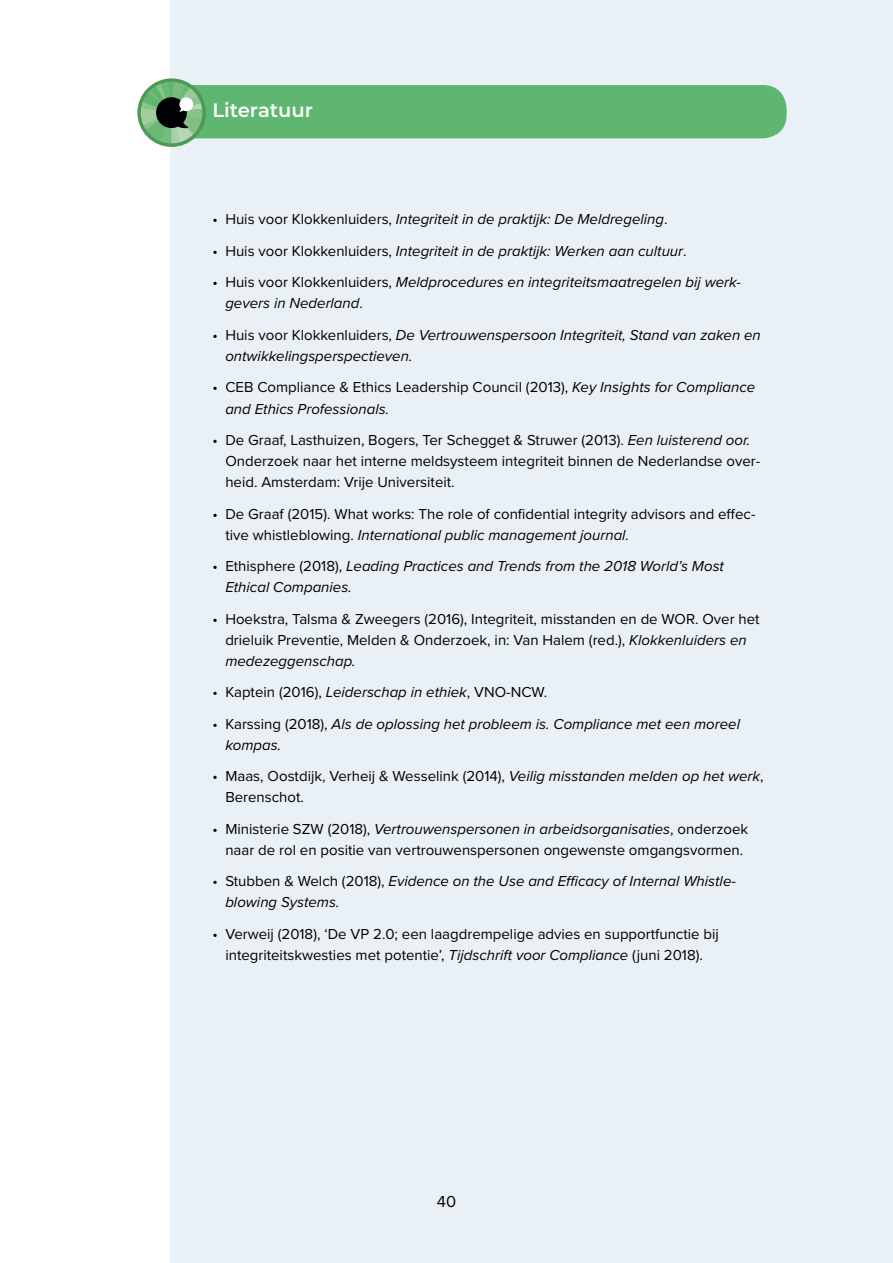
<style>
.page{position:relative;width:893px;height:1263px;background:#fff}
.page>*{position:absolute;margin:0;border:0;box-sizing:border-box;transform-origin:0 0}
.t1{font:600 19.5px "Montserrat";color:#fff}
.t2{font:16.5px "Proxima Nova";color:#000}
.t3{font:15px/21px "Proxima Nova";color:#000}
.t4{font:italic 15px/21px "Proxima Nova";color:#000}
.s1{font-style:normal}
.s2{font-style:italic}
</style>
<div class="page">
<div style="left:170px;top:0;width:723px;height:1263px;background:#eaf1f6"></div>
<div style="left:149px;top:85px;width:638px;height:53px;background:#5fb670;border-radius:24px"></div>
<svg style="left:137px;top:78px;width:69px;height:69px"></svg>
<h1 class="t1" style="left:213px;top:96px;width:102px">Literatuur</h1>
<p class="t4" style="left:213px;top:208px;width:456px"><span class="s1">• Huis voor Klokkenluiders,</span> Integriteit in de praktijk: De Meldregeling<span class="s1">.</span></p>
<p class="t4" style="left:213px;top:240px;width:475px"><span class="s1">• Huis voor Klokkenluiders,</span> Integriteit in de praktijk: Werken aan cultuur<span class="s1">.</span></p>
<p class="t4" style="left:225px;top:271px;width:516px;text-indent:-13px"><span class="s1">• Huis voor Klokkenluiders,</span> Meldprocedures en integriteitsmaatregelen bij werk&shy;gevers in Nederland<span class="s1">.</span></p>
<p class="t4" style="left:225px;top:324px;width:537px;text-indent:-13px"><span class="s1">• Huis voor Klokkenluiders,</span> De Vertrouwenspersoon Integriteit, Stand van zaken en ontwikkelingsperspectieven.</p>
<p class="t4" style="left:225px;top:376px;width:531px;text-indent:-13px"><span class="s1">• CEB Compliance &amp; Ethics Leadership Council (2013),</span> Key Insights for Compliance and Ethics Professionals.</p>
<p class="t3" style="left:225px;top:429px;width:536px;text-indent:-13px">• De Graaf, Lasthuizen, Bogers, Ter Schegget &amp; Struwer (2013). <span class="s2">Een luisterend oor.<br></span>Onderzoek naar het interne meldsysteem integriteit binnen de Nederlandse over&shy;heid. Amsterdam: Vrije Universiteit.</p>
<p class="t3" style="left:225px;top:502px;width:532px;text-indent:-13px">• De Graaf (2015). What works: The role of confidential integrity advisors and effec&shy;tive whistleblowing. <span class="s2">International public management journal.</span></p>
<p class="t4" style="left:225px;top:555px;width:500px;text-indent:-13px"><span class="s1">• Ethisphere (2018),</span> Leading Practices and Trends from the 2018 World’s Most<br>Ethical Companies.</p>
<p class="t3" style="left:225px;top:607px;width:536px;text-indent:-13px">• Hoekstra, Talsma &amp; Zweegers (2016), Integriteit, misstanden en de WOR. Over het drieluik Preventie, Melden &amp; Onderzoek, in: Van Halem (red.), <span class="s2">Klokkenluiders en medezeggenschap.</span></p>
<p class="t3" style="left:213px;top:681px;width:336px">• Kaptein (2016), <span class="s2">Leiderschap in ethiek</span>, VNO-NCW.</p>
<p class="t4" style="left:225px;top:712px;width:516px;text-indent:-13px"><span class="s1">• - Karssing (2018),</span> Als de oplossing het probleem is. Compliance met een moreel kompas.</p>
<p class="t3" style="left:225px;top:765px;width:540px;text-indent:-13px">• Maas, Oostdijk, Verheij &amp; Wesselink (2014), <span class="s2">Veilig misstanden melden op het werk</span>,<br>Berenschot.</p>
<p class="t3" style="left:213px;top:817px;width:537px;text-align:center">• Ministerie SZW (2018), <span class="s2">Vertrouwenspersonen in arbeidsorganisaties</span>, onderzoek naar de rol en positie van vertrouwenspersonen ongewenste omgangsvormen.</p>
<p class="t4" style="left:225px;top:870px;width:511px;text-indent:-13px"><span class="s1">• Stubben &amp; Welch (2018),</span> Evidence on the Use and Efficacy of Internal Whistle&shy;blowing Systems.</p>
<p class="t3" style="left:213px;top:922px;width:508px;text-align:center">• Verweij (2018), ‘De VP 2.0; een laagdrempelige advies en supportfunctie bij integriteitskwesties met potentie’, <span class="s2">Tijdschrift voor Compliance</span> (juni 2018).</p>
<p class="t2" style="left:437px;top:1189px;width:21px">40</p>
</div>
